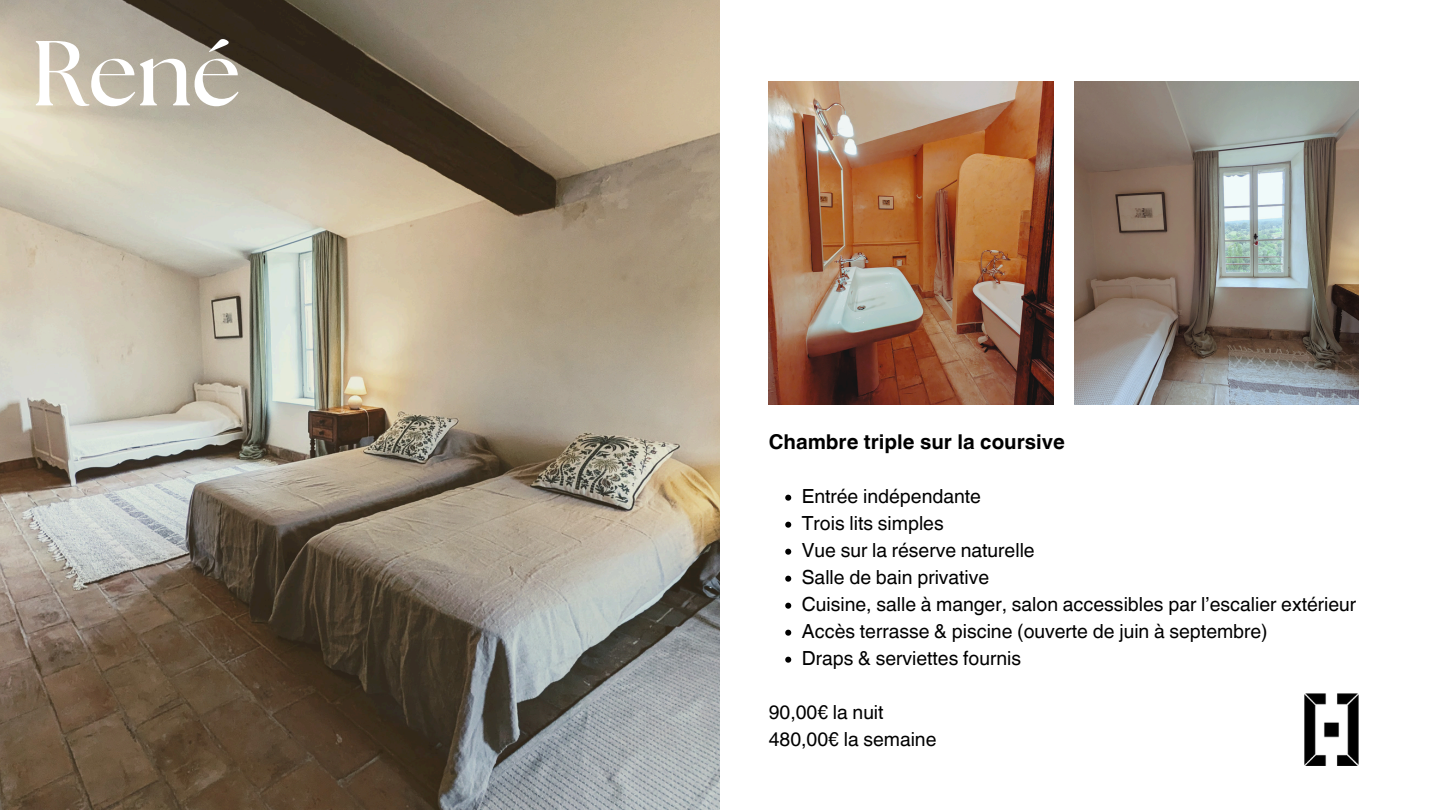
<style>
.page{position:relative;width:1440px;height:810px;background:#fff}
.page>*{position:absolute;margin:0;border:0;box-sizing:border-box;transform-origin:0 0}
.t1{font:700 92px "The Seasons";color:#fff}
.t2{font:700 20.4px "Helvetica World";color:#000}
.t3{font:19.4px "Helvetica World";color:#000}
</style>
<div class="page">
<img style="left:0;top:0;width:720px;height:810px">
<img style="left:769px;top:81px;width:285px;height:324px">
<img style="left:1305px;top:693px;width:54px;height:72px">
<img style="left:1074px;top:81px;width:285px;height:324px">
<svg style="left:785px;top:495px;width:6px;height:6px"></svg>
<svg style="left:785px;top:522px;width:6px;height:6px"></svg>
<svg style="left:785px;top:549px;width:6px;height:6px"></svg>
<svg style="left:785px;top:576px;width:6px;height:6px"></svg>
<svg style="left:785px;top:603px;width:6px;height:6px"></svg>
<svg style="left:785px;top:630px;width:6px;height:6px"></svg>
<svg style="left:785px;top:657px;width:6px;height:6px"></svg>
<p class="t1" style="left:32px;top:32px;width:211px">René</p>
<h2 class="t2" style="left:769px;top:425px;width:298px">Chambre triple sur la coursive</h2>
<p class="t3" style="left:802px;top:485px;width:181px">Entrée indépendante</p>
<p class="t3" style="left:802px;top:512px;width:143px">Trois lits simples</p>
<p class="t3" style="left:802px;top:539px;width:234px">Vue sur la réserve naturelle</p>
<p class="t3" style="left:802px;top:566px;width:189px">Salle de bain privative</p>
<p class="t3" style="left:802px;top:593px;width:556px">Cuisine, salle à manger, salon accessibles par l’escalier extérieur</p>
<p class="t3" style="left:802px;top:620px;width:467px">Accès terrasse &amp; piscine (ouverte de juin à septembre)</p>
<p class="t3" style="left:802px;top:647px;width:221px">Draps &amp; serviettes fournis</p>
<p class="t3" style="left:769px;top:701px;width:116px">90,00€ la nuit</p>
<p class="t3" style="left:769px;top:728px;width:169px">480,00€ la semaine</p>
</div>
